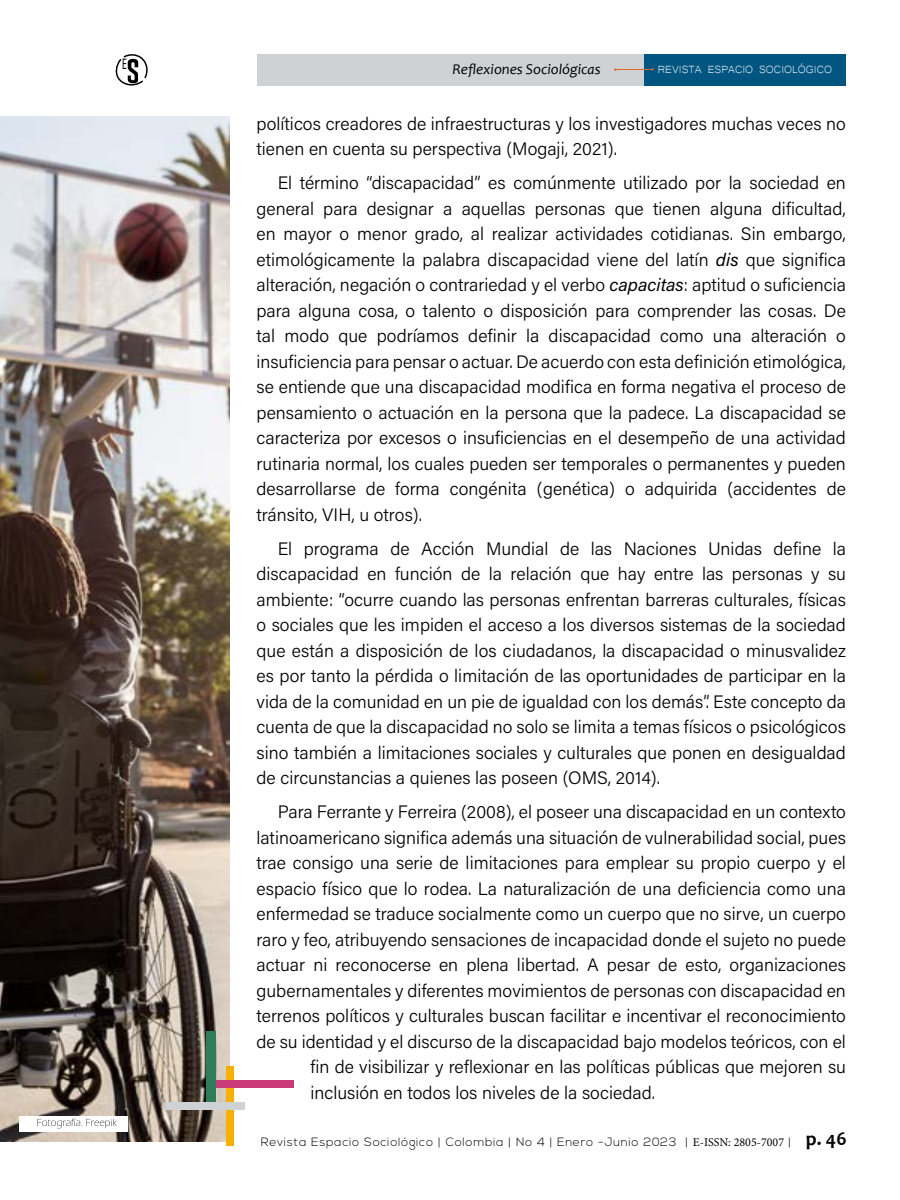
<style>
.page{position:relative;width:900px;height:1200px;background:#fff}
.page>*{position:absolute;margin:0;border:0;box-sizing:border-box;transform-origin:0 0}
.t1{font:18px/25.5px "Acumin Variable Concept";color:#000;text-align:justify}
.t2{font:15.45px "Myriad Pro";color:#000;scale:.61 1}
.t3{font:italic 15px "Candara";color:#000}
.t4{font:13.5px "Microsoft Yi Baiti";color:#fff}
.t5{font:300 12px "Nexa";letter-spacing:.06em;color:#000}
.s1{font-family:"Minion Pro";font-weight:400}
.s2{font-family:"Candara";font-weight:700;font-size:19.5px}
</style>
<div class="page">
<div style="left:257px;top:54px;width:387px;height:32px;background:#ced2d4"></div>
<div style="left:644px;top:54px;width:202px;height:32px;background:#005681"></div>
<hr style="left:614px;top:69px;width:38px;height:1px;background:#e2672c">
<svg style="left:115px;top:54px;width:33px;height:32px"></svg>
<img style="left:0;top:116px;width:230px;height:1025px">
<div style="left:226px;top:1066px;width:8px;height:80px;background:#f6b100"></div>
<div style="left:214px;top:1080px;width:80px;height:8px;background:#c93a78"></div>
<div style="left:207px;top:1031px;width:9px;height:73px;background:#307d59"></div>
<div style="left:165px;top:1102px;width:80px;height:8px;background:#ced2d4"></div>
<div style="left:19px;top:1116px;width:109px;height:15px;background:#fff"></div>
<svg style="left:37px;top:1119px;width:80px;height:9px"></svg>
<p class="t2" style="left:122px;top:55px;width:9px">E</p>
<p class="t3" style="left:453px;top:60px;width:150px">Reflexiones Sociológicas</p>
<p class="t4" style="left:658px;top:62px;width:176px">REVISTA ESPACIO SOCIOLÓGICO</p>
<p class="t1" style="left:256px;top:110px;width:591px">políticos creadores de infraestructuras y los investigadores muchas veces no tienen en cuenta su perspectiva (Mogaji, 2021).</p>
<p class="t1" style="left:256px;top:169px;width:591px;text-indent:21px">El término “discapacidad” es comúnmente utilizado por la sociedad en general para designar a aquellas personas que tienen alguna dificultad, en mayor o menor grado, al realizar actividades cotidianas. Sin embargo, etimológicamente la palabra discapacidad viene del latín dis que significa alteración, negación o contrariedad y el verbo capacitas: aptitud o suficiencia para alguna cosa, o talento o disposición para comprender las cosas. De tal modo que podríamos definir la discapacidad como una alteración o insuficiencia para pensar o actuar. De acuerdo con esta definición etimológica, se entiende que una discapacidad modifica en forma negativa el proceso de pensamiento o actuación en la persona que la padece. La discapacidad se caracteriza por excesos o insuficiencias en el desempeño de una actividad rutinaria normal, los cuales pueden ser temporales o permanentes y pueden desarrollarse de forma congénita (genética) o adquirida (accidentes de tránsito, VIH, u otros).</p>
<p class="t1" style="left:256px;top:535px;width:591px;text-indent:21px">El programa de Acción Mundial de las Naciones Unidas define la discapacidad en función de la relación que hay entre las personas y su ambiente: “ocurre cuando las personas enfrentan barreras culturales, físicas o sociales que les impiden el acceso a los diversos sistemas de la sociedad que están a disposición de los ciudadanos, la discapacidad o minusvalidez es por tanto la pérdida o limitación de las oportunidades de participar en la vida de la comunidad en un pie de igualdad con los demás”. Este concepto da cuenta de que la discapacidad no solo se limita a temas físicos o psicológicos sino también a limitaciones sociales y culturales que ponen en desigualdad de circunstancias a quienes las poseen (OMS, 2014).</p>
<p class="t1" style="left:278px;top:798px;width:570px">Para Ferrante y Ferreira (2008), el poseer una discapacidad en un contexto</p>
<p class="t1" style="left:256px;top:824px;width:591px">latinoamericano significa además una situación de vulnerabilidad social, pues</p>
<p class="t1" style="left:256px;top:849px;width:591px">trae consigo una serie de limitaciones para emplear su propio cuerpo y el</p>
<p class="t1" style="left:256px;top:875px;width:591px">espacio físico que lo rodea. La naturalización de una deficiencia como una</p>
<p class="t1" style="left:256px;top:900px;width:591px">enfermedad se traduce socialmente como un cuerpo que no sirve, un cuerpo</p>
<p class="t1" style="left:256px;top:926px;width:591px">raro y feo, atribuyendo sensaciones de incapacidad donde el sujeto no puede</p>
<p class="t1" style="left:256px;top:951px;width:591px">actuar ni reconocerse en plena libertad. A pesar de esto, organizaciones</p>
<p class="t1" style="left:256px;top:977px;width:591px">gubernamentales y diferentes movimientos de personas con discapacidad en</p>
<p class="t1" style="left:256px;top:1003px;width:591px">terrenos políticos y culturales buscan facilitar e incentivar el reconocimiento</p>
<p class="t1" style="left:256px;top:1028px;width:591px">de su identidad y el discurso de la discapacidad bajo modelos teóricos, con el</p>
<p class="t1" style="left:310px;top:1054px;width:537px">fin de visibilizar y reflexionar en las políticas públicas que mejoren su</p>
<p class="t1" style="left:310px;top:1079px;width:346px">inclusión en todos los niveles de la sociedad.</p>
<p class="t5" style="left:261px;top:1135px;width:587px">Revista Espacio Sociológico | Colombia | No 4 | Enero -Junio 2023 | <span class="s1">E-ISSN: 2805-7007</span> | <span class="s2">p. 46</span></p>
</div>
